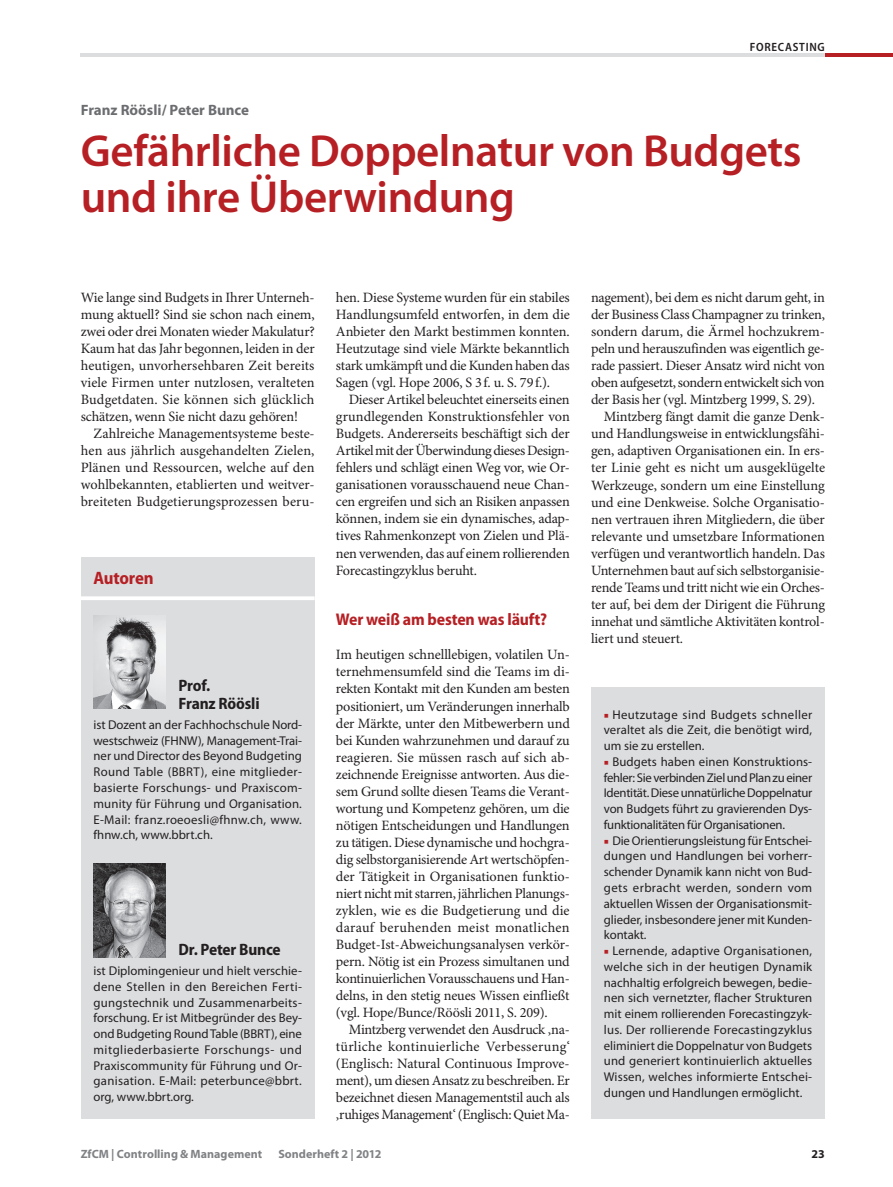
<style>
.page{position:relative;width:893px;height:1187px;background:#fff}
.page>*{position:absolute;margin:0;border:0;box-sizing:border-box;transform-origin:0 0}
.t1{font:600 45px/46.5px "Myriad Pro";letter-spacing:-.01em;color:#b62024}
.t2{font:700 semi-condensed 18px "Myriad Pro";letter-spacing:-.015em;color:#b62024}
.t3{font:700 semi-condensed 16.95px "Myriad Pro";letter-spacing:-.01em;color:#b62024}
.t4{font:700 semi-condensed 16.5px/18px "Myriad Pro";letter-spacing:-.01em;color:#231f20}
.t5{font:700 15px "Myriad Pro";color:#6c6d70}
.t6{font:14.25px/17px "Minion Pro";letter-spacing:-.015em;color:#231f20;text-align:justify}
.t7{font:14.25px "Minion Pro";letter-spacing:.005em;color:#231f20}
.t8{font:12.75px/15.8px "Myriad Pro";color:#231f20;text-align:justify}
.t9{font:700 12px "Myriad Pro";letter-spacing:.005em;color:#808285}
.t10{font:600 semi-condensed 12px "Myriad Pro";letter-spacing:.06em;color:#231f20}
.t11{font:700 12px "Myriad Pro";color:#231f20}
.s1{font-family:"Minion Pro";color:#b62024}
</style>
<div class="page">
<hr style="left:81px;top:53px;width:744px;height:4px;background:#dcdddf">
<hr style="left:825px;top:53px;width:68px;height:4px;background:#b62024">
<div style="left:81px;top:557px;width:234px;height:561px;background:#dcdddf"></div>
<svg style="left:81px;top:596px;width:234px;height:4px"></svg>
<img style="left:94px;top:615px;width:72px;height:93px">
<img style="left:94px;top:863px;width:72px;height:94px">
<div style="left:591px;top:687px;width:234px;height:431px;background:#dcdddf"></div>
<p class="t10" style="left:750px;top:40px;width:77px">FORECASTING</p>
<p class="t5" style="left:81px;top:101px;width:170px">Franz Röösli/ Peter Bunce</p>
<h1 class="t1" style="left:81px;top:128px;width:722px">Gefährliche Doppelnatur von Budgets und ihre Überwindung</h1>
<p class="t6" style="left:81px;top:289px;width:235px">Wie lange sind Budgets in Ihrer Unterneh&shy;mung aktuell? Sind sie schon nach einem, zwei oder drei Monaten wieder Makulatur?<br>Kaum hat das Jahr begonnen, leiden in der heutigen, unvorhersehbaren Zeit bereits viele Firmen unter nutzlosen, veralteten Budgetdaten. Sie können sich glücklich schätzen, wenn Sie nicht dazu gehören!</p>
<p class="t6" style="left:81px;top:426px;width:235px;text-indent:13px">Zahlreiche Managementsysteme beste&shy;hen aus jährlich ausgehandelten Zielen, Plänen und Ressourcen, welche auf den wohlbekannten, etablierten und weitver&shy;breiteten Budgetierungsprozessen beru-</p>
<p class="t2" style="left:94px;top:567px;width:62px">Autoren</p>
<p class="t4" style="left:179px;top:676px;width:83px">Prof.<br>Franz Röösli</p>
<p class="t8" style="left:94px;top:717px;width:210px">ist Dozent an der Fachhochschule Nord&shy;westschweiz (FHNW), Management-Trai&shy;ner und Director des Beyond Budgeting Round Table (BBRT), eine mitglieder&shy;basierte Forschungs- und Praxiscom&shy;munity für Führung und Organisation.<br>E-Mail: franz.roeoesli@fhnw.ch, www. fhnw.ch, www.bbrt.ch.</p>
<p class="t4" style="left:179px;top:940px;width:104px">Dr. Peter Bunce</p>
<p class="t8" style="left:94px;top:963px;width:210px">ist Diplomingenieur und hielt verschie&shy;dene Stellen in den Bereichen Ferti&shy;gungstechnik und Zusammenarbeits&shy;forschung. Er ist Mitbegründer des Bey&shy;ond Budgeting Round Table (BBRT), eine mitgliederbasierte Forschungs- und Praxiscommunity für Führung und Or&shy;ganisation. E-Mail: peterbunce@bbrt. org, www.bbrt.org.</p>
<p class="t6" style="left:336px;top:290px;width:236px">hen. Diese Systeme wurden für ein stabiles Handlungsumfeld entworfen, in dem die Anbieter den Markt bestimmen konnten.<br>Heutzutage sind viele Märkte bekanntlich stark umkämpft und die Kunden haben das Sagen (vgl. Hope 2006, S 3f. u. S. 79f.).</p>
<p class="t6" style="left:336px;top:392px;width:235px;text-indent:13px">Dieser Artikel beleuchtet einerseits einen grundlegenden Konstruktionsfehler von Budgets. Andererseits beschäftigt sich der Artikel mit der Überwindung dieses Design&shy;fehlers und schlägt einen Weg vor, wie Or&shy;ganisationen vorausschauend neue Chan&shy;cen ergreifen und sich an Risiken anpassen können, indem sie ein dynamisches, adap&shy;tives Rahmenkonzept von Zielen und Plä&shy;nen verwenden, das auf einem rollierenden Forecastingzyklus beruht.</p>
<p class="t3" style="left:336px;top:610px;width:213px">Wer weiß am besten was läuft?</p>
<p class="t6" style="left:336px;top:647px;width:235px">Im heutigen schnelllebigen, volatilen Un&shy;ternehmensumfeld sind die Teams im di&shy;rekten Kontakt mit den Kunden am besten positioniert, um Veränderungen innerhalb der Märkte, unter den Mitbewerbern und bei Kunden wahrzunehmen und darauf zu reagieren. Sie müssen rasch auf sich ab&shy;zeichnende Ereignisse antworten. Aus die&shy;sem Grund sollte diesen Teams die Verant&shy;wortung und Kompetenz gehören, um die nötigen Entscheidungen und Handlungen zu tätigen. Diese dynamische und hochgra&shy;dig selbstorganisierende Art wertschöpfen&shy;der Tätigkeit in Organisationen funktio&shy;niert nicht mit starren, jährlichen Planungs&shy;zyklen, wie es die Budgetierung und die darauf beruhenden meist monatlichen Budget-Ist-Abweichungsanalysen verkör&shy;pern. Nötig ist ein Prozess simultanen und kontinuierlichen Vorausschauens und Han&shy;delns, in den stetig neues Wissen einfließt (vgl. Hope/Bunce/Röösli 2011, S. 209).</p>
<p class="t6" style="left:336px;top:1021px;width:235px;text-indent:13px">Mintzberg verwendet den Ausdruck ‚na&shy;türliche kontinuierliche Verbesserung‘ (Englisch: Natural Continuous Improve&shy;ment), um diesen Ansatz zu beschreiben. Er bezeichnet diesen Managementstil auch als ‚ruhiges Management‘ (Englisch: Quiet Ma-</p>
<p class="t6" style="left:591px;top:290px;width:235px">nagement), bei dem es nicht darum geht, in</p>
<p class="t6" style="left:591px;top:307px;width:235px">der Business Class Champagner zu trinken,</p>
<p class="t6" style="left:591px;top:324px;width:235px">sondern darum, die Ärmel hochzukrem-</p>
<p class="t6" style="left:591px;top:341px;width:235px">peln und herauszufinden was eigentlich ge-</p>
<p class="t6" style="left:591px;top:358px;width:235px">rade passiert. Dieser Ansatz wird nicht von</p>
<p class="t6" style="left:591px;top:375px;width:235px">oben aufgesetzt, sondern entwickelt sich von</p>
<p class="t6" style="left:591px;top:392px;width:225px">der Basis her (vgl. Mintzberg 1999, S. 29).</p>
<p class="t6" style="left:604px;top:409px;width:221px">Mintzberg fängt damit die ganze Denk-</p>
<p class="t6" style="left:591px;top:426px;width:235px">und Handlungsweise in entwicklungsfähi-</p>
<p class="t6" style="left:591px;top:443px;width:235px">gen, adaptiven Organisationen ein. In ers-</p>
<p class="t7" style="left:591px;top:459px;width:236px">ter Linie geht es nicht um ausgeklügelte</p>
<p class="t6" style="left:591px;top:477px;width:235px">Werkzeuge, sondern um eine Einstellung</p>
<p class="t6" style="left:591px;top:494px;width:235px">und eine Denkweise. Solche Organisatio-</p>
<p class="t6" style="left:591px;top:511px;width:235px">nen vertrauen ihren Mitgliedern, die über</p>
<p class="t6" style="left:591px;top:528px;width:235px">relevante und umsetzbare Informationen</p>
<p class="t6" style="left:591px;top:545px;width:235px">verfügen und verantwortlich handeln. Das</p>
<p class="t6" style="left:591px;top:562px;width:235px">Unternehmen baut auf sich selbstorganisie-</p>
<p class="t6" style="left:591px;top:579px;width:235px">rende Teams und tritt nicht wie ein Orches-</p>
<p class="t6" style="left:591px;top:596px;width:235px">ter auf, bei dem der Dirigent die Führung</p>
<p class="t6" style="left:591px;top:613px;width:235px">innehat und sämtliche Aktivitäten kontrol-</p>
<p class="t6" style="left:591px;top:630px;width:94px">liert und steuert.</p>
<p class="t8" style="left:604px;top:706px;width:210px"><span class="s1">■</span> Heutzutage sind Budgets schneller veraltet als die Zeit, die benötigt wird, um sie zu erstellen.</p>
<p class="t8" style="left:604px;top:754px;width:210px"><span class="s1">■</span> Budgets haben einen Konstruktions&shy;fehler: Sie verbinden Ziel und Plan zu einer Identität. Diese unnatürliche Doppelnatur von Budgets führt zu gravierenden Dys&shy;funktionalitäten für Organisationen.</p>
<p class="t8" style="left:604px;top:832px;width:210px"><span class="s1">■</span> Die Orientierungsleistung für Entschei&shy;dungen und Handlungen bei vorherr&shy;schender Dynamik kann nicht von Bud&shy;gets erbracht werden, sondern vom aktuellen Wissen der Organisationsmit&shy;glieder, insbesondere jener mit Kunden&shy;kontakt.</p>
<p class="t8" style="left:604px;top:943px;width:210px"><span class="s1">■</span> Lernende, adaptive Organisationen, welche sich in der heutigen Dynamik nachhaltig erfolgreich bewegen, bedie&shy;nen sich vernetzter, flacher Strukturen mit einem rollierenden Forecastingzyk&shy;lus. Der rollierende Forecastingzyklus eliminiert die Doppelnatur von Budgets und generiert kontinuierlich aktuelles Wissen, welches informierte Entschei&shy;dungen und Handlungen ermöglicht.</p>
<p class="t9" style="left:81px;top:1146px;width:183px">ZfCM | Controlling &amp; Management</p>
<p class="t9" style="left:278px;top:1146px;width:105px">Sonderheft 2 | 2012</p>
<p class="t11" style="left:812px;top:1146px;width:15px">23</p>
</div>
